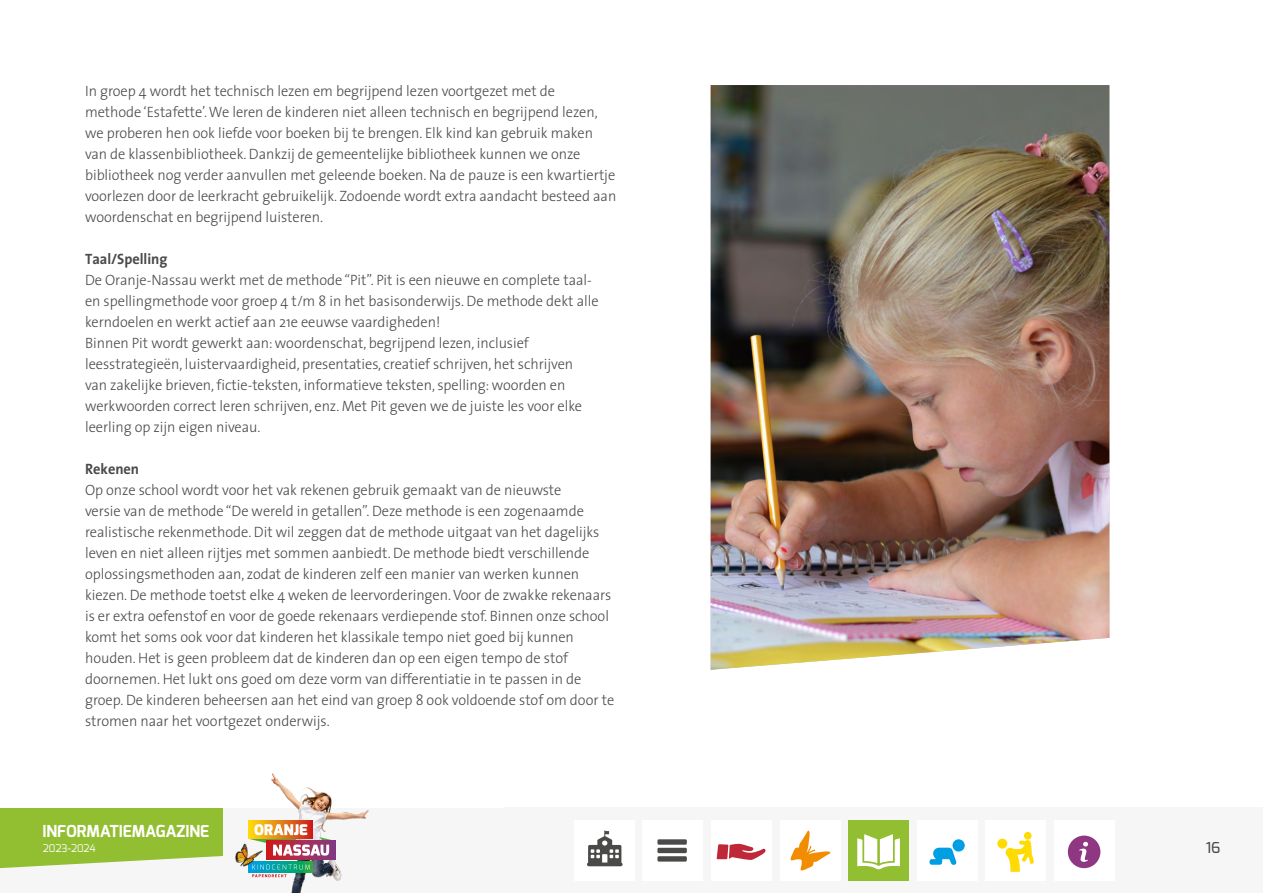
<style>
.page{position:relative;width:1263px;height:893px;background:#fff}
.page>*{position:absolute;margin:0;border:0;box-sizing:border-box;transform-origin:0 0}
.t1{font:700 16.5px "Exo";letter-spacing:-.005em;color:#fff}
.t2{font:300 15px/21px "The Sans";letter-spacing:-.005em;color:#4a4a49;scale:.96 1}
.t3{font:700 15px "The Sans";letter-spacing:-.005em;color:#4a4a49;scale:.96 1}
.t4{font:500 15px "Exo";color:#4a4a49}
.t5{font:10.5px "Exo";letter-spacing:-.005em;color:#fff}
</style>
<div class="page">
<div style="left:0;top:808px;width:1263px;height:85px;background:#f6f6f6"></div>
<div style="left:642px;top:820px;width:61px;height:61px;background:#fff"></div>
<div style="left:780px;top:820px;width:60px;height:61px;background:#fff"></div>
<svg style="left:790px;top:830px;width:41px;height:41px"></svg>
<div style="left:848px;top:820px;width:61px;height:61px;background:#92be31"></div>
<div style="left:917px;top:820px;width:60px;height:61px;background:#fff"></div>
<div style="left:985px;top:820px;width:61px;height:61px;background:#fff"></div>
<div style="left:1054px;top:820px;width:60px;height:61px;background:#fff"></div>
<svg style="left:657px;top:839px;width:30px;height:23px"></svg>
<div style="left:574px;top:820px;width:61px;height:61px;background:#fff"></div>
<svg style="left:587px;top:830px;width:36px;height:36px"></svg>
<div style="left:711px;top:820px;width:61px;height:61px;background:#fff"></div>
<svg style="left:716px;top:844px;width:50px;height:16px"></svg>
<svg style="left:857px;top:834px;width:43px;height:35px"></svg>
<svg style="left:929px;top:848px;width:27px;height:17px"></svg>
<div style="left:952px;top:839px;width:13px;height:12px;background:#009fe3;border-radius:50%"></div>
<div style="left:997px;top:839px;width:10px;height:10px;background:#ffda03;border-radius:50%"></div>
<svg style="left:1005px;top:840px;width:29px;height:32px"></svg>
<div style="left:1024px;top:832px;width:8px;height:8px;background:#ffda03;border-radius:50%"></div>
<svg style="left:1068px;top:836px;width:32px;height:32px"></svg>
<svg style="left:0;top:808px;width:223px;height:61px;background:#9dc447"></svg>
<img style="left:711px;top:85px;width:398px;height:585px">
<img style="left:268px;top:773px;width:101px;height:120px">
<img style="left:235px;top:843px;width:14px;height:24px">
<img style="left:249px;top:820px;width:86px;height:57px">
<p class="t2" style="left:85px;top:80px;width:555px">In groep 4 wordt het technisch lezen em begrijpend lezen voortgezet met de<br>methode ‘Estafette’. We leren de kinderen niet alleen technisch en begrijpend lezen, we proberen hen ook liefde voor boeken bij te brengen. Elk kind kan gebruik maken van de klassenbibliotheek. Dankzij de gemeentelijke bibliotheek kunnen we onze bibliotheek nog verder aanvullen met geleende boeken. Na de pauze is een kwartiertje voorlezen door de leerkracht gebruikelijk. Zodoende wordt extra aandacht besteed aan woordenschat en begrijpend luisteren.</p>
<p class="t3" style="left:85px;top:246px;width:87px">Taal/Spelling</p>
<p class="t2" style="left:85px;top:269px;width:536px">De Oranje-Nassau werkt met de methode “Pit”. Pit is een nieuwe en complete taal&shy;en spellingmethode voor groep 4 t/m 8 in het basisonderwijs. De methode dekt alle kerndoelen en werkt actief aan 21e eeuwse vaardigheden!<br>Binnen Pit wordt gewerkt aan: woordenschat, begrijpend lezen, inclusief leesstrategieën, luistervaardigheid, presentaties, creatief schrijven, het schrijven van zakelijke brieven, fictie-teksten, informatieve teksten, spelling: woorden en werkwoorden correct leren schrijven, enz. Met Pit geven we de juiste les voor elke leerling op zijn eigen niveau.</p>
<p class="t3" style="left:85px;top:456px;width:58px">Rekenen</p>
<p class="t2" style="left:85px;top:479px;width:553px">Op onze school wordt voor het vak rekenen gebruik gemaakt van de nieuwste<br>versie van de methode “De wereld in getallen”. Deze methode is een zogenaamde realistische rekenmethode. Dit wil zeggen dat de methode uitgaat van het dagelijks leven en niet alleen rijtjes met sommen aanbiedt. De methode biedt verschillende oplossingsmethoden aan, zodat de kinderen zelf een manier van werken kunnen kiezen. De methode toetst elke 4 weken de leervorderingen. Voor de zwakke rekenaars is er extra oefenstof en voor de goede rekenaars verdiepende stof. Binnen onze school komt het soms ook voor dat kinderen het klassikale tempo niet goed bij kunnen houden. Het is geen probleem dat de kinderen dan op een eigen tempo de stof doornemen. Het lukt ons goed om deze vorm van differentiatie in te passen in de groep. De kinderen beheersen aan het eind van groep 8 ook voldoende stof om door te stromen naar het voortgezet onderwijs.</p>
<p class="t1" style="left:43px;top:820px;width:168px">INFORMATIEMAGAZINE</p>
<p class="t5" style="left:43px;top:841px;width:54px">2023-2024</p>
<p class="t4" style="left:1206px;top:838px;width:16px">16</p>
</div>
